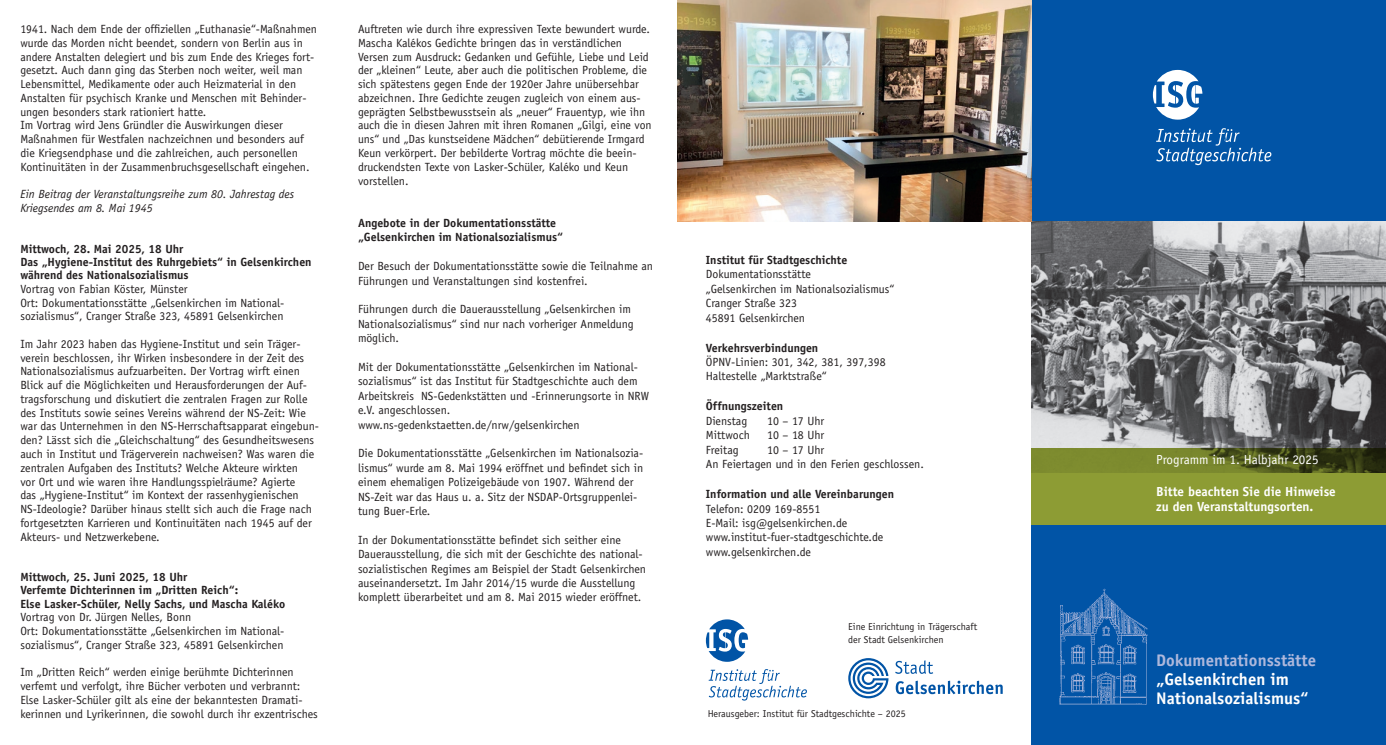
<style>
.page{position:relative;width:1386px;height:745px;background:#fff}
.page>*{position:absolute;margin:0;border:0;box-sizing:border-box;transform-origin:0 0}
.t1{font:700 16.75px/19.2px "Officina Sans Std";color:#fff}
.t2{font:700 16.75px "Officina Sans Std";color:#aeb8dc}
.t3{font:700 13.12px/15px "Officina Sans Std";color:#fff}
.t4{font:13.12px "Officina Sans Std";color:#fff}
.t5{font:11.88px/13.8px "Officina Sans Std";color:#231f20}
.t6{font:700 11.88px/13.1px "Officina Sans Std";color:#231f20}
.t7{font:italic 11.88px/13.8px "Officina Sans Std";color:#231f20}
.t8{font:10px/12.5px "Officina Sans Std";color:#231f20}
</style>
<div class="page">
<div style="left:1031px;top:0;width:354px;height:744px;background:#0154a6"></div>
<svg style="left:1156px;top:128px;width:115px;height:37px"></svg>
<svg style="left:1152px;top:70px;width:50px;height:50px"></svg>
<img style="left:1059px;top:588px;width:88px;height:116px">
<svg style="left:708px;top:669px;width:99px;height:31px"></svg>
<svg style="left:706px;top:619px;width:42px;height:42px"></svg>
<img style="left:1031px;top:222px;width:354px;height:226px">
<svg style="left:895px;top:660px;width:107px;height:33px"></svg>
<svg style="left:848px;top:658px;width:40px;height:40px"></svg>
<svg style="left:1031px;top:448px;width:354px;height:24px;background:#5f6a23"></svg>
<div style="left:1031px;top:472px;width:354px;height:52px;background:#8d9c34"></div>
<img style="left:677px;top:0;width:354px;height:222px">
<p class="t5" style="left:20px;top:22px;width:298px">1941. Nach dem Ende der offiziellen „Euthanasie“-Maßnahmen wurde das Morden nicht beendet, sondern von Berlin aus in andere Anstalten delegiert und bis zum Ende des Krieges fort&shy;gesetzt. Auch dann ging das Sterben noch weiter, weil man Lebensmittel, Medikamente oder auch Heizmaterial in den Anstalten für psychisch Kranke und Menschen mit Behinder&shy;ungen besonders stark rationiert hatte.<br>Im Vortrag wird Jens Gründler die Auswirkungen dieser Maßnahmen für Westfalen nachzeichnen und besonders auf die Kriegsendphase und die zahlreichen, auch personellen Kontinuitäten in der Zusammenbruchsgesellschaft eingehen.</p>
<p class="t7" style="left:20px;top:187px;width:275px">Ein Beitrag der Veranstaltungsreihe zum 80. Jahrestag des<br>Kriegsendes am 8. Mai 1945</p>
<p class="t6" style="left:20px;top:242px;width:293px">Mittwoch, 28. Mai 2025, 18 Uhr<br>Das „Hygiene-Institut des Ruhrgebiets“ in Gelsenkirchen während des Nationalsozialismus</p>
<p class="t5" style="left:20px;top:282px;width:265px">Vortrag von Fabian Köster, Münster<br>Ort: Dokumentationsstätte „Gelsenkirchen im National&shy;sozialismus“, Cranger Straße 323, 45891 Gelsenkirchen</p>
<p class="t5" style="left:20px;top:337px;width:300px">Im Jahr 2023 haben das Hygiene-Institut und sein Träger&shy;verein beschlossen, ihr Wirken insbesondere in der Zeit des Nationalsozialismus aufzuarbeiten. Der Vortrag wirft einen Blick auf die Möglichkeiten und Herausforderungen der Auf&shy;tragsforschung und diskutiert die zentralen Fragen zur Rolle des Instituts sowie seines Vereins während der NS-Zeit: Wie war das Unternehmen in den NS-Herrschaftsapparat eingebun&shy;den? Lässt sich die „Gleichschaltung“ des Gesundheitswesens auch in Institut und Trägerverein nachweisen? Was waren die zentralen Aufgaben des Instituts? Welche Akteure wirkten<br>vor Ort und wie waren ihre Handlungsspielräume? Agierte<br>das „Hygiene-Institut“ im Kontext der rassenhygienischen NS-Ideologie? Darüber hinaus stellt sich auch die Frage nach fortgesetzten Karrieren und Kontinuitäten nach 1945 auf der Akteurs- und Netzwerkebene.</p>
<p class="t6" style="left:20px;top:570px;width:266px">Mittwoch, 25. Juni 2025, 18 Uhr<br>Verfemte Dichterinnen im „Dritten Reich“:<br>Else Lasker-Schüler, Nelly Sachs, und Mascha Kaléko</p>
<p class="t5" style="left:20px;top:610px;width:265px">Vortrag von Dr. Jürgen Nelles, Bonn<br>Ort: Dokumentationsstätte „Gelsenkirchen im National&shy;sozialismus“, Cranger Straße 323, 45891 Gelsenkirchen</p>
<p class="t5" style="left:20px;top:665px;width:299px">Im „Dritten Reich“ werden einige berühmte Dichterinnen verfemt und verfolgt, ihre Bücher verboten und verbrannt:<br>Else Lasker-Schüler gilt als eine der bekanntesten Dramati&shy;kerinnen und Lyrikerinnen, die sowohl durch ihr exzentrisches</p>
<p class="t5" style="left:358px;top:22px;width:295px">Auftreten wie durch ihre expressiven Texte bewundert wurde.<br>Mascha Kalékos Gedichte bringen das in verständlichen Versen zum Ausdruck: Gedanken und Gefühle, Liebe und Leid der „kleinen“ Leute, aber auch die politischen Probleme, die sich spätestens gegen Ende der 1920er Jahre unübersehbar abzeichnen. Ihre Gedichte zeugen zugleich von einem aus&shy;geprägten Selbstbewusstsein als „neuer“ Frauentyp, wie ihn auch die in diesen Jahren mit ihren Romanen „Gilgi, eine von uns“ und „Das kunstseidene Mädchen“ debütierende Irmgard Keun verkörpert. Der bebilderte Vortrag möchte die beein&shy;druckendsten Texte von Lasker-Schüler, Kaléko und Keun vorstellen.</p>
<p class="t6" style="left:358px;top:215px;width:206px;line-height:14.4px">Angebote in der Dokumentationsstätte „Gelsenkirchen im Nationalsozialismus“</p>
<p class="t5" style="left:358px;top:259px;width:297px;line-height:14.4px">Der Besuch der Dokumentationsstätte sowie die Teilnahme an<br>Führungen und Veranstaltungen sind kostenfrei.</p>
<p class="t5" style="left:358px;top:302px;width:277px;line-height:14.4px">Führungen durch die Dauerausstellung „Gelsenkirchen im<br>Nationalsozialismus“ sind nur nach vorheriger Anmeldung möglich.</p>
<p class="t5" style="left:358px;top:359px;width:293px;line-height:14.4px">Mit der Dokumentationsstätte „Gelsenkirchen im National&shy;sozialismus“ ist das Institut für Stadtgeschichte auch dem Arbeitskreis NS-Gedenkstätten und -Erinnerungsorte in NRW e.V. angeschlossen. www.ns-gedenkstaetten.de/nrw/gelsenkirchen</p>
<p class="t5" style="left:358px;top:446px;width:287px;line-height:14.4px">Die Dokumentationsstätte „Gelsenkirchen im Nationalsozia&shy;lismus“ wurde am 8. Mai 1994 eröffnet und befindet sich in einem ehemaligen Polizeigebäude von 1907. Während der NS-Zeit war das Haus u. a. Sitz der NSDAP-Ortsgruppenlei&shy;tung Buer-Erle.</p>
<p class="t5" style="left:358px;top:532px;width:289px;line-height:14.4px">In der Dokumentationsstätte befindet sich seither eine Dauerausstellung, die sich mit der Geschichte des national&shy;sozialistischen Regimes am Beispiel der Stadt Gelsenkirchen auseinandersetzt. Im Jahr 2014/15 wurde die Ausstellung komplett überarbeitet und am 8. Mai 2015 wieder eröffnet.</p>
<p class="t6" style="left:706px;top:253px;width:143px">Institut für Stadtgeschichte</p>
<p class="t5" style="left:706px;top:267px;width:190px;line-height:14.4px">Dokumentationsstätte<br>„Gelsenkirchen im Nationalsozialismus“<br>Cranger Straße 323<br>45891 Gelsenkirchen</p>
<p class="t6" style="left:706px;top:340px;width:114px">Verkehrsverbindungen</p>
<p class="t5" style="left:706px;top:354px;width:181px;line-height:14.4px">ÖPNV-Linien: 301, 342, 381, 397,398<br>Haltestelle „Marktstraße“</p>
<p class="t6" style="left:706px;top:399px;width:79px">Öffnungszeiten</p>
<p class="t5" style="left:706px;top:414px;width:43px">Dienstag</p>
<p class="t5" style="left:767px;top:414px;width:59px">10 – 17 Uhr</p>
<p class="t5" style="left:706px;top:428px;width:46px">Mittwoch</p>
<p class="t5" style="left:767px;top:428px;width:59px">10 – 18 Uhr</p>
<p class="t5" style="left:706px;top:442px;width:35px">Freitag</p>
<p class="t5" style="left:706px;top:442px;width:220px;line-height:14.4px;text-indent:61px">10 – 17 Uhr<br>An Feiertagen und in den Ferien geschlossen.</p>
<p class="t6" style="left:706px;top:487px;width:190px">Information und alle Vereinbarungen</p>
<p class="t5" style="left:706px;top:501px;width:179px;line-height:14.4px">Telefon: 0209 169-8551<br>E-Mail: isg@gelsenkirchen.de www.institut-fuer-stadtgeschichte.de www.gelsenkirchen.de</p>
<p class="t8" style="left:848px;top:620px;width:130px">Eine Einrichtung in Trägerschaft der Stadt Gelsenkirchen</p>
<p class="t8" style="left:707px;top:707px;width:200px">Herausgeber: Institut für Stadtgeschichte – 2025</p>
<p class="t4" style="left:1156px;top:452px;width:164px">Programm im 1. Halbjahr 2025</p>
<p class="t3" style="left:1156px;top:483px;width:181px">Bitte beachten Sie die Hinweise zu den Veranstaltungsorten.</p>
<h1 class="t2" style="left:1156px;top:649px;width:161px">Dokumentationsstätte</h1>
<h1 class="t1" style="left:1156px;top:669px;width:154px">„Gelsenkirchen im<br>Nationalsozialismus“</h1>
</div>
